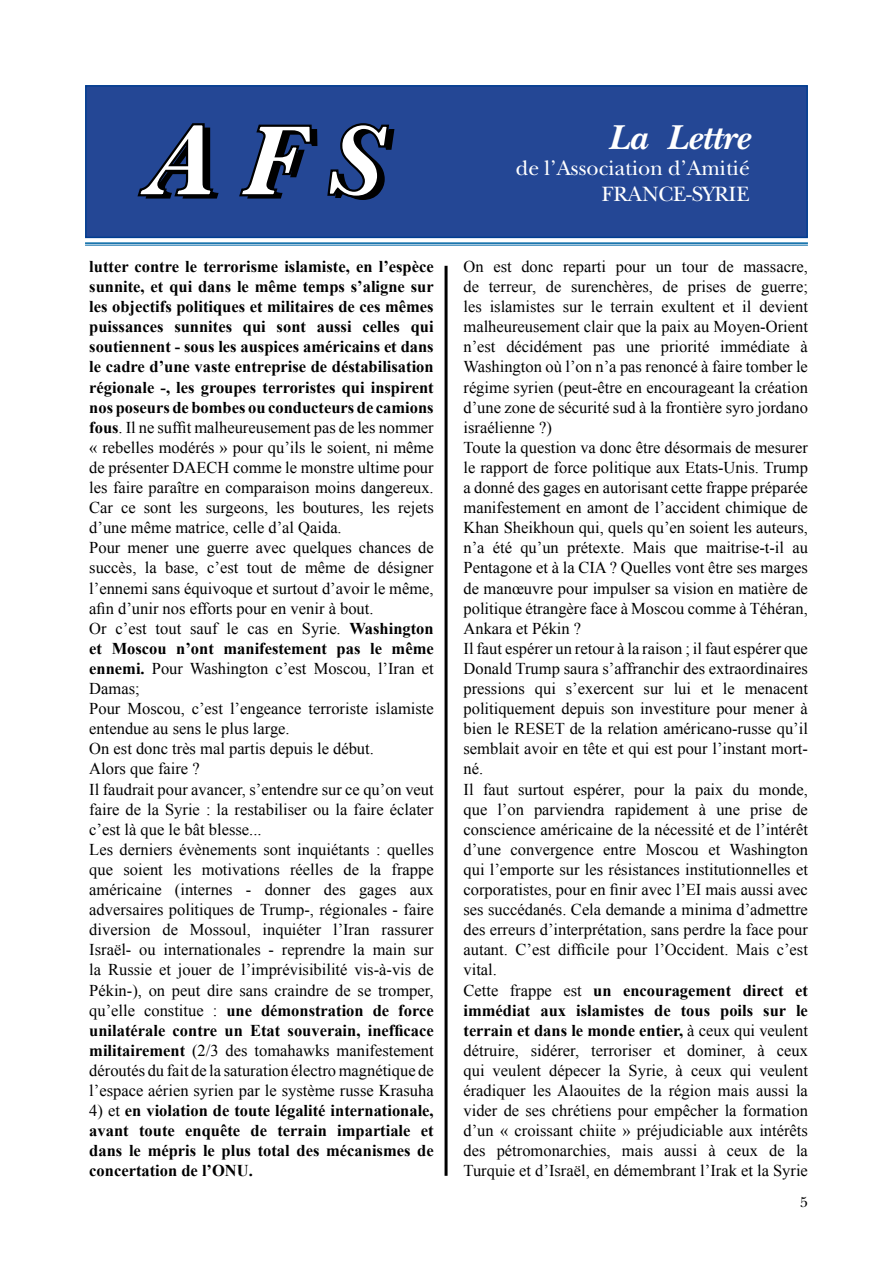
<style>
.page{position:relative;width:893px;height:1263px;background:#fff}
.page>*{position:absolute;margin:0;border:0;box-sizing:border-box;transform-origin:0 0}
.t1{font:italic 700 36px "New Baskerville";color:#fff}
.t2{font:21.6px/26px "New Baskerville";color:#fff;text-align:right}
.t3{font:16.5px/20.1px "Times New Roman";color:#000}
.t4{font:700 16.5px/20.1px "Times New Roman";color:#000;text-align:justify}
.t5{font:15px "New Baskerville";color:#000}
.s1{font-weight:700}
.s2{font-weight:400}
</style>
<div class="page">
<div style="left:85px;top:85px;width:723px;height:153px;background:#244795;border:2px solid #003d90"></div>
<svg style="left:137px;top:123px;width:82px;height:76px"></svg>
<svg style="left:239px;top:124px;width:78px;height:75px"></svg>
<svg style="left:327px;top:123px;width:67px;height:77px"></svg>
<hr style="left:85px;top:242px;width:723px;height:2px;background:#0066a4">
<hr style="left:85px;top:245px;width:723px;height:1px;background:#0066a4">
<hr style="left:445px;top:266px;width:3px;height:910px;background:#000">
<p class="t3" style="left:89px;top:256px;width:346px"><span class="s1">lutter contre le terrorisme islamiste, en l’espèce sunnite, et qui dans le même temps s’aligne sur les objectifs politiques et militaires de ces mêmes puissances sunnites qui sont aussi celles qui soutiennent - sous les auspices américains et dans le cadre d’une vaste entreprise de déstabilisation régionale -, les groupes terroristes qui inspirent nos poseurs de bombes ou conducteurs de camions fous</span>. Il ne suffit malheureusement pas de les nommer « rebelles modérés » pour qu’ils le soient, ni même de présenter DAECH comme le monstre ultime pour les faire paraître en comparaison moins dangereux.<br>Car ce sont les surgeons, les boutures, les rejets d’une même matrice, celle d’al Qaida.<br>Pour mener une guerre avec quelques chances de succès, la base, c’est tout de même de désigner l’ennemi sans équivoque et surtout d’avoir le même, afin d’unir nos efforts pour en venir à bout.<br>Or c’est tout sauf le cas en Syrie. <span class="s1">Washington et Moscou n’ont manifestement pas le même ennemi.</span> Pour Washington c’est Moscou, l’Iran et Damas;<br>Pour Moscou, c’est l’engeance terroriste islamiste entendue au sens le plus large.<br>On est donc très mal partis depuis le début.<br>Alors que faire ?<br>Il faudrait pour avancer, s’entendre sur ce qu’on veut faire de la Syrie : la restabiliser ou la faire éclater c’est là que le bât blesse...<br>Les derniers évènements sont inquiétants : quelles que soient les motivations réelles de la frappe américaine (internes - donner des gages aux adversaires politiques de Trump-, régionales - faire diversion de Mossoul, inquiéter l’Iran rassurer Israël- ou internationales - reprendre la main sur la Russie et jouer de l’imprévisibilité vis-à-vis de Pékin-), on peut dire sans craindre de se tromper, qu’elle constitue : <span class="s1">une démonstration de force unilatérale contre un Etat souverain, inefficace militairement</span> (2/3 des tomahawks manifestement déroutés du fait de la saturation électro magnétique de l’espace aérien syrien par le système russe Krasuha</p>
<p class="t4" style="left:89px;top:1100px;width:346px"><span class="s2">4) et</span> en violation de toute légalité internationale, avant toute enquête de terrain impartiale et dans le mépris le plus total des mécanismes de concertation de l’ONU.</p>
<h1 class="t1" style="left:608px;top:116px;width:143px">La Lettre</h1>
<h2 class="t2" style="left:516px;top:155px;width:235px">de l’Association d’Amitié<br>FRANCE-SYRIE</h2>
<p class="t3" style="left:463px;top:256px;width:346px">On est donc reparti pour un tour de massacre, de terreur, de surenchères, de prises de guerre; les islamistes sur le terrain exultent et il devient malheureusement clair que la paix au Moyen-Orient n’est décidément pas une priorité immédiate à Washington où l’on n’a pas renoncé à faire tomber le régime syrien (peut-être en encourageant la création d’une zone de sécurité sud à la frontière syro jordano israélienne ?)<br>Toute la question va donc être désormais de mesurer le rapport de force politique aux Etats-Unis. Trump a donné des gages en autorisant cette frappe préparée manifestement en amont de l’accident chimique de Khan Sheikhoun qui, quels qu’en soient les auteurs, n’a été qu’un prétexte. Mais que maitrise-t-il au Pentagone et à la CIA ? Quelles vont être ses marges de manœuvre pour impulser sa vision en matière de politique étrangère face à Moscou comme à Téhéran, Ankara et Pékin ?<br>Il faut espérer un retour à la raison ; il faut espérer que Donald Trump saura s’affranchir des extraordinaires pressions qui s’exercent sur lui et le menacent politiquement depuis son investiture pour mener à bien le RESET de la relation américano-russe qu’il semblait avoir en tête et qui est pour l’instant mort&shy;né.<br>Il faut surtout espérer, pour la paix du monde, que l’on parviendra rapidement à une prise de conscience américaine de la nécessité et de l’intérêt d’une convergence entre Moscou et Washington qui l’emporte sur les résistances institutionnelles et corporatistes, pour en finir avec l’EI mais aussi avec ses succédanés. Cela demande a minima d’admettre des erreurs d’interprétation, sans perdre la face pour autant. C’est difficile pour l’Occident. Mais c’est vital.<br>Cette frappe est <span class="s1">un encouragement direct et immédiat aux islamistes de tous poils sur le terrain et dans le monde entier,</span> à ceux qui veulent détruire, sidérer, terroriser et dominer, à ceux qui veulent dépecer la Syrie, à ceux qui veulent éradiquer les Alaouites de la région mais aussi la vider de ses chrétiens pour empêcher la formation d’un « croissant chiite » préjudiciable aux intérêts des pétromonarchies, mais aussi à ceux de la Turquie et d’Israël, en démembrant l’Irak et la Syrie</p>
<p class="t5" style="left:800px;top:1194px;width:9px">5</p>
</div>
